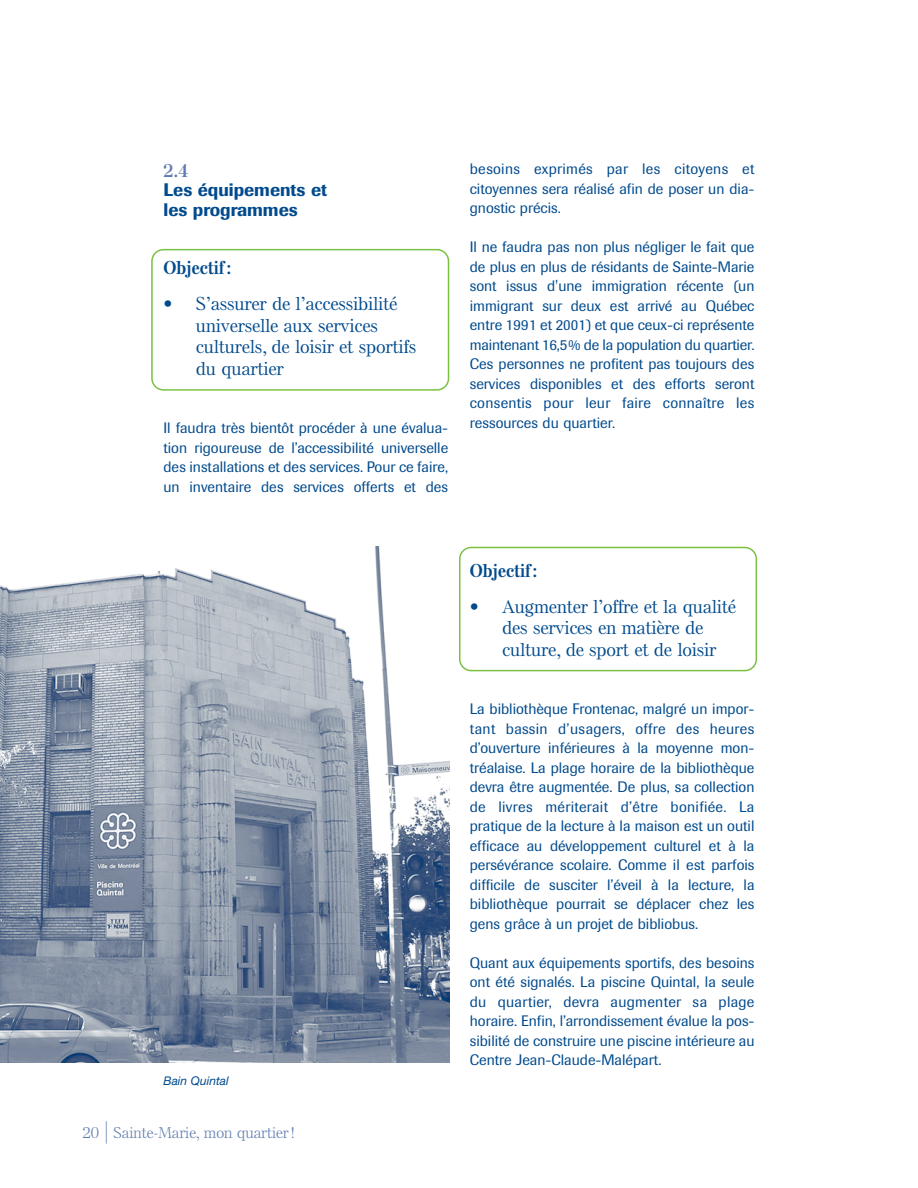
<style>
.page{position:relative;width:918px;height:1188px;background:#fff}
.page>*{position:absolute;margin:0;border:0;box-sizing:border-box;transform-origin:0 0}
.t1{font:500 18px/21.6px "Else NPL";color:#004a8d}
.t2{font:500 18px/19.5px "Imago";color:#004a8d}
.t3{font:700 18px "Else NPL";color:#004a8d}
.t4{font:700 18px "Else NPL";color:#5f7cb1}
.t5{font:15px/19.5px "Imago";color:#004a8d;text-align:justify}
.t6{font:300 15px "Else NPL";color:#5f7cb1}
.t7{font:italic 12px "Helvetica Neue";color:#004a8d}
.s1{font-size:22.5px}
</style>
<div class="page">
<svg style="left:459px;top:547px;width:298px;height:124px"></svg>
<svg style="left:151px;top:249px;width:298px;height:142px"></svg>
<img style="left:0;top:546px;width:450px;height:517px">
<p class="t4" style="left:164px;top:163px;width:27px">2.4</p>
<p class="t2" style="left:164px;top:181px;width:165px">Les équipements et les programmes</p>
<p class="t3" style="left:164px;top:260px;width:69px">Objectif:</p>
<p class="t1" style="left:196px;top:294px;width:222px;text-indent:-32px">• S’assurer de l’accessibilité universelle aux services culturels, de loisir et sportifs du quartier</p>
<p class="t5" style="left:164px;top:420px;width:286px">Il faudra très bientôt procéder à une évalua&shy;tion rigoureuse de l’accessibilité universelle des installations et des services. Pour ce faire, un inventaire des services offerts et des</p>
<p class="t5" style="left:470px;top:160px;width:286px">besoins exprimés par les citoyens et citoyennes sera réalisé afin de poser un dia&shy;gnostic précis.</p>
<p class="t5" style="left:470px;top:238px;width:286px">Il ne faudra pas non plus négliger le fait que de plus en plus de résidants de Sainte-Marie sont issus d'une immigration récente (un immigrant sur deux est arrivé au Québec entre 1991 et 2001) et que ceux-ci représente maintenant 16,5% de la population du quartier.<br>Ces personnes ne profitent pas toujours des services disponibles et des efforts seront consentis pour leur faire connaître les ressources du quartier.</p>
<p class="t7" style="left:164px;top:1076px;width:67px">Bain Quintal</p>
<p class="t6" style="left:82px;top:1127px;width:214px">20 <span class="s1">|</span> Sainte-Marie, mon quartier!</p>
<p class="t3" style="left:470px;top:563px;width:69px">Objectif:</p>
<p class="t1" style="left:502px;top:597px;width:235px;text-indent:-32px">• Augmenter l’offre et la qualité des services en matière de culture, de sport et de loisir</p>
<p class="t5" style="left:470px;top:701px;width:286px">La bibliothèque Frontenac, malgré un impor&shy;tant bassin d’usagers, offre des heures d’ouverture inférieures à la moyenne mon&shy;tréalaise. La plage horaire de la bibliothèque devra être augmentée. De plus, sa collection de livres mériterait d’être bonifiée. La pratique de la lecture à la maison est un outil efficace au développement culturel et à la persévérance scolaire. Comme il est parfois difficile de susciter l’éveil à la lecture, la bibliothèque pourrait se déplacer chez les gens grâce à un projet de bibliobus.</p>
<p class="t5" style="left:470px;top:954px;width:286px">Quant aux équipements sportifs, des besoins ont été signalés. La piscine Quintal, la seule du quartier, devra augmenter sa plage horaire. Enfin, l’arrondissement évalue la pos&shy;sibilité de construire une piscine intérieure au Centre Jean-Claude-Malépart.</p>
</div>
